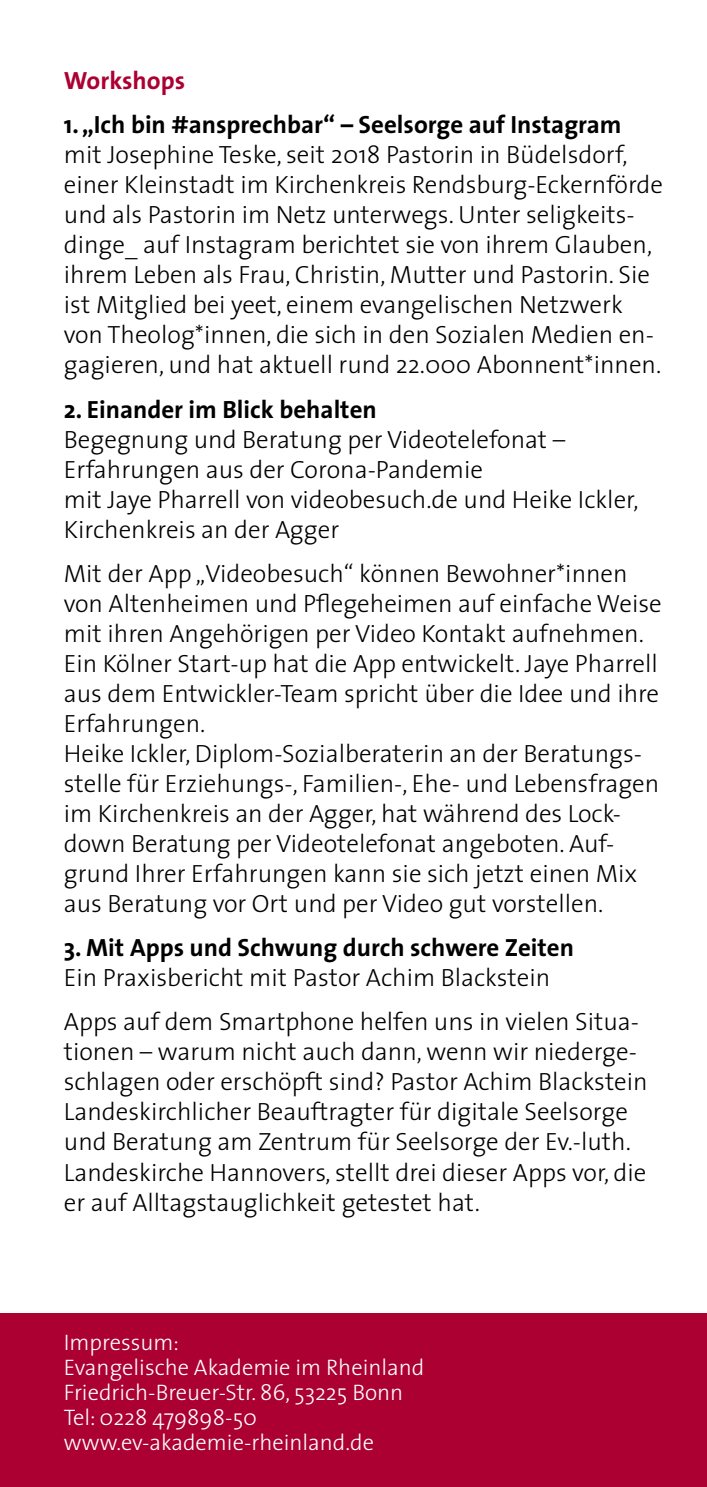
<style>
.page{position:relative;width:707px;height:1487px;background:#fff}
.page>*{position:absolute;margin:0;border:0;box-sizing:border-box;transform-origin:0 0}
.t1{font:300 25px/30px "The Sans";color:#000}
.t2{font:700 25px "The Sans";color:#000}
.t3{font:700 25px "The Sans";color:#ac0033}
.t4{font:300 22.5px/25px "The Sans";color:#fff}
</style>
<div class="page">
<div style="left:0;top:1312px;width:706px;height:174px;background:#ac0033"></div>
<p class="t3" style="left:64px;top:60px;width:123px">Workshops</p>
<p class="t2" style="left:64px;top:104px;width:559px">1. „Ich bin #ansprechbar“ – Seelsorge auf Instagram</p>
<p class="t1" style="left:64px;top:139px;width:600px">mit Josephine Teske, seit 2018 Pastorin in Büdelsdorf, einer Kleinstadt im Kirchenkreis Rendsburg-Eckernförde und als Pastorin im Netz unterwegs. Unter seligkeits&shy;dinge_ auf Instagram berichtet sie von ihrem Glauben, ihrem Leben als Frau, Christin, Mutter und Pastorin. Sie ist Mitglied bei yeet, einem evangelischen Netzwerk von Theolog*innen, die sich in den Sozialen Medien en&shy;gagieren, und hat aktuell rund 22.000 Abonnent*innen.</p>
<p class="t2" style="left:64px;top:388px;width:314px">2. Einander im Blick behalten</p>
<p class="t1" style="left:64px;top:423px;width:576px">Begegnung und Beratung per Videotelefonat – Erfahrungen aus der Corona-Pandemie<br>mit Jaye Pharrell von videobesuch.de und Heike Ickler, Kirchenkreis an der Agger</p>
<p class="t1" style="left:64px;top:557px;width:599px">Mit der App „Videobesuch“ können Bewohner*innen von Altenheimen und Pflegeheimen auf einfache Weise mit ihren Angehörigen per Video Kontakt aufnehmen.<br>Ein Kölner Start-up hat die App entwickelt. Jaye Pharrell aus dem Entwickler-Team spricht über die Idee und ihre Erfahrungen.<br>Heike Ickler, Diplom-Sozialberaterin an der Beratungs&shy;stelle für Erziehungs-, Familien-, Ehe- und Lebensfragen im Kirchenkreis an der Agger, hat während des Lock&shy;down Beratung per Videotelefonat angeboten. Auf&shy;grund Ihrer Erfahrungen kann sie sich jetzt einen Mix aus Beratung vor Ort und per Video gut vorstellen.</p>
<p class="t2" style="left:64px;top:926px;width:511px">3. Mit Apps und Schwung durch schwere Zeiten</p>
<p class="t1" style="left:64px;top:954px;width:576px;line-height:44.2px">Ein Praxisbericht mit Pastor Achim Blackstein<br>Apps auf dem Smartphone helfen uns in vielen Situa-</p>
<p class="t1" style="left:64px;top:1036px;width:585px">tionen – warum nicht auch dann, wenn wir niederge&shy;schlagen oder erschöpft sind? Pastor Achim Blackstein Landeskirchlicher Beauftragter für digitale Seelsorge und Beratung am Zentrum für Seelsorge der Ev.-luth.<br>Landeskirche Hannovers, stellt drei dieser Apps vor, die er auf Alltagstauglichkeit getestet hat.</p>
<p class="t4" style="left:64px;top:1328px;width:362px">Impressum:<br>Evangelische Akademie im Rheinland<br>Friedrich-Breuer-Str. 86, 53225 Bonn<br>Tel: 0228 479898-50 www.ev-akademie-rheinland.de</p>
</div>
